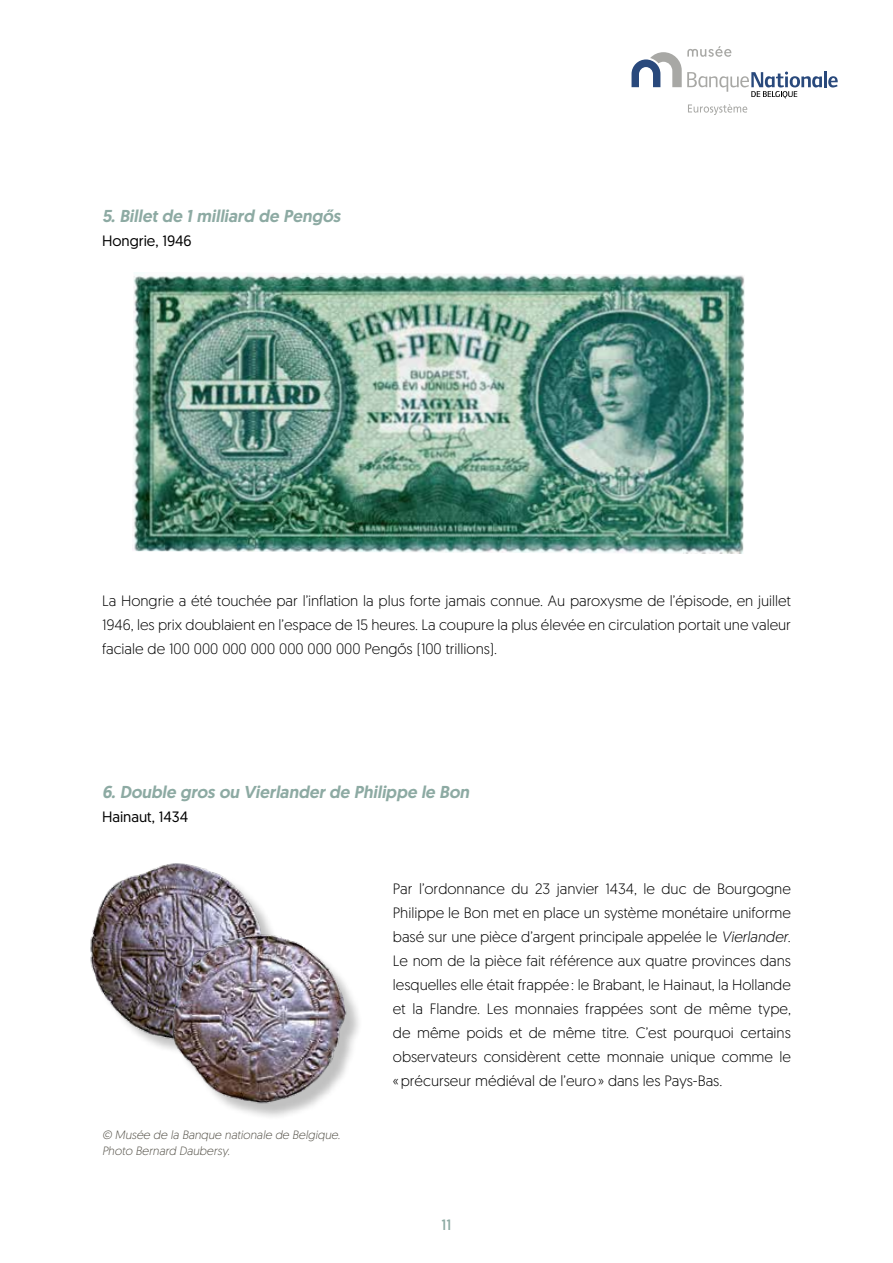
<style>
.page{position:relative;width:893px;height:1263px;background:#fff}
.page>*{position:absolute;margin:0;border:0;box-sizing:border-box;transform-origin:0 0}
.t1{font:italic 500 17.25px "Geomanist";color:#8daaa3}
.t2{font:300 15px/24px "Geomanist";color:#000;text-align:justify}
.t3{font:15px "Geomanist";color:#000}
.t4{font:15px "Geomanist";color:#8daaa3}
.t5{font:italic 300 12px/16.5px "Geomanist";color:#57544b}
.s1{font-style:italic}
</style>
<div class="page">
<hr style="left:824px;top:71px;width:3px;height:16px;background:#29497c">
<svg style="left:828px;top:76px;width:10px;height:11px"></svg>
<svg style="left:688px;top:104px;width:59px;height:11px"></svg>
<svg style="left:631px;top:46px;width:191px;height:52px"></svg>
<img style="left:133px;top:273px;width:612px;height:281px">
<img style="left:90px;top:863px;width:181px;height:179px">
<div style="left:175px;top:937px;width:188px;height:183px;background:#000;opacity:.25"></div>
<img style="left:168px;top:931px;width:184px;height:186px">
<p class="t1" style="left:102px;top:205px;width:240px">5. Billet de 1 milliard de Pengős</p>
<p class="t3" style="left:102px;top:231px;width:91px">Hongrie, 1946</p>
<p class="t2" style="left:102px;top:588px;width:690px">La Hongrie a été touchée par l’inflation la plus forte jamais connue. Au paroxysme de l’épisode, en juillet 1946, les prix doublaient en l’espace de 15 heures. La coupure la plus élevée en circulation portait une valeur faciale de 100 000 000 000 000 000 000 Pengős (100 trillions).</p>
<p class="t1" style="left:102px;top:781px;width:369px">6. Double gros ou Vierlander de Philippe le Bon</p>
<p class="t3" style="left:102px;top:807px;width:88px">Hainaut, 1434</p>
<p class="t5" style="left:102px;top:1126px;width:240px">© Musée de la Banque nationale de Belgique.<br>Photo Bernard Daubersy.</p>
<p class="t2" style="left:393px;top:876px;width:400px">Par l’ordonnance du 23 janvier 1434, le duc de Bourgogne Philippe le Bon met en place un système monétaire uniforme basé sur une pièce d’argent principale appelée le <span class="s1">Vierlander</span>.<br>Le nom de la pièce fait référence aux quatre provinces dans lesquelles elle était frappée: le Brabant, le Hainaut, la Hollande et la Flandre. Les monnaies frappées sont de même type, de même poids et de même titre. C’est pourquoi certains observateurs considèrent cette monnaie unique comme le «précurseur médiéval de l’euro» dans les Pays-Bas.</p>
<p class="t4" style="left:441px;top:1215px;width:12px">11</p>
</div>
